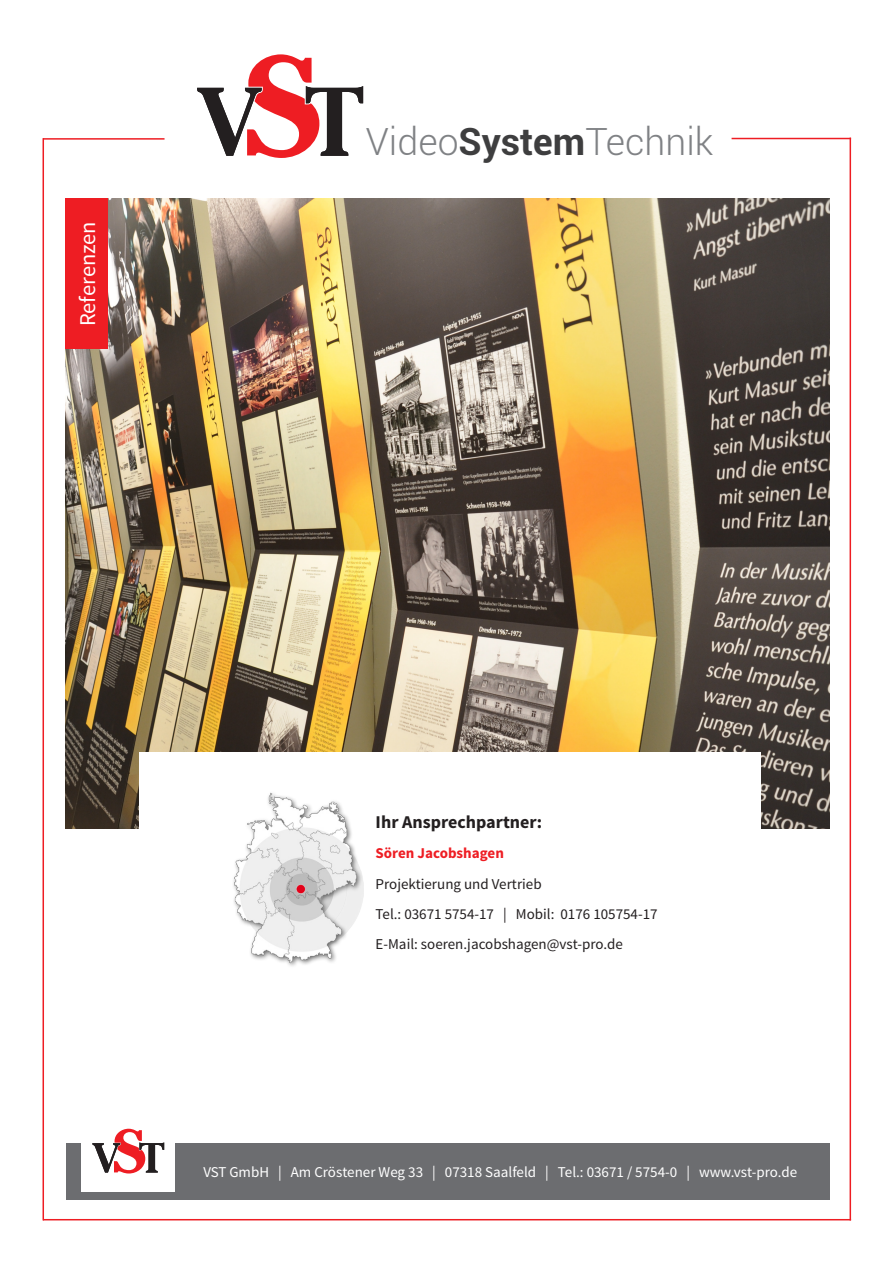
<style>
.page{position:relative;width:893px;height:1263px;background:#fff}
.page>*{position:absolute;margin:0;border:0;box-sizing:border-box;transform-origin:0 0}
.t1{font:300 37.5px "Roboto";color:#808285}
.t2{font:22.5px "Source Sans Pro";color:#fff}
.t3{font:700 18px "Source Sans Pro";color:#231f20}
.t4{font:15px "Source Sans Pro";color:#231f20}
.t5{font:15px "Source Sans Pro";color:#fff}
.t6{font:700 15px "Source Sans Pro";color:#ee1d23}
.s1{font-weight:700;color:#3e3e3f}
</style>
<div class="page">
<svg style="left:197px;top:54px;width:166px;height:104px"></svg>
<img style="left:65px;top:198px;width:765px;height:630px">
<div style="left:66px;top:1143px;width:764px;height:57px;background:#6c6d70"></div>
<div style="left:82px;top:1118px;width:93px;height:74px;background:#fff"></div>
<svg style="left:92px;top:1129px;width:72px;height:44px"></svg>
<div style="left:66px;top:198px;width:42px;height:151px;background:#ee1d23"></div>
<div style="left:139px;top:752px;width:622px;height:121px;background:#fff"></div>
<img style="left:233px;top:792px;width:130px;height:174px">
<hr style="left:43px;top:138px;width:1px;height:1082px;background:#ee1d23">
<hr style="left:43px;top:1219px;width:808px;height:1px;background:#ee1d23">
<hr style="left:849px;top:138px;width:2px;height:1082px;background:#ee1d23">
<hr style="left:732px;top:138px;width:119px;height:1px;background:#ee1d23">
<hr style="left:43px;top:138px;width:122px;height:2px;background:#ee1d23">
<p class="t2" style="left:74px;top:326px;width:107px;rotate:-90deg">Referenzen</p>
<p class="t1" style="left:366px;top:116px;width:349px">Video<span class="s1">System</span>Technik</p>
<p class="t3" style="left:376px;top:811px;width:168px">Ihr Ansprechpartner:</p>
<p class="t6" style="left:376px;top:844px;width:130px">Sören Jacobshagen</p>
<p class="t4" style="left:376px;top:874px;width:167px">Projektierung und Vertrieb</p>
<p class="t4" style="left:376px;top:904px;width:283px">Tel.: 03671 5754-17 | Mobil: 0176 105754-17</p>
<p class="t4" style="left:376px;top:934px;width:249px">E-Mail: soeren.jacobshagen@vst-pro.de</p>
<p class="t5" style="left:203px;top:1163px;width:595px">VST GmbH | Am Cröstener Weg 33 | 07318 Saalfeld | Tel.: 03671 / 5754-0 | www.vst-pro.de</p>
</div>
